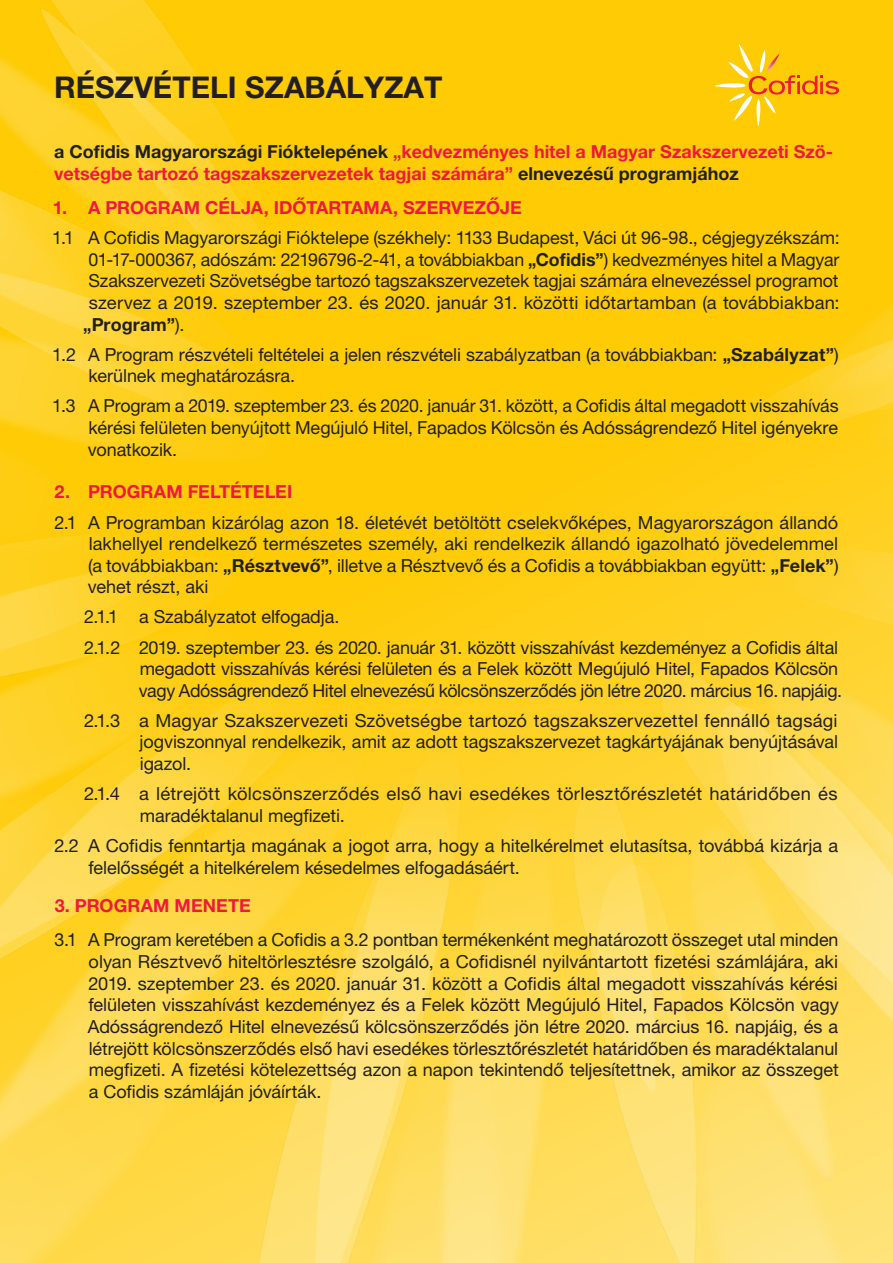
<style>
.page{position:relative;width:893px;height:1263px;background:#fff}
.page>*{position:absolute;margin:0;border:0;box-sizing:border-box;transform-origin:0 0}
.t1{font:700 30px "Helvetica Neue LT Pro";color:#231f20}
.t2{font:18px/21.6px "Helvetica Neue LT Pro";letter-spacing:-.005em;color:#231f20}
.t3{font:700 18px/21.6px "Helvetica Neue LT Pro";color:#ed1a3b}
.t4{font:18px/21.6px "Helvetica Neue LT Pro";letter-spacing:.015em;color:#231f20}
.t5{font:700 18px "Helvetica Neue LT Pro";letter-spacing:.005em;color:#231f20}
.s1{color:#231f20}
.s2{font-weight:700}
.s3{font-weight:400}
</style>
<div class="page">
<img style="left:0;top:0;width:893px;height:1263px">
<img style="left:756px;top:100px;width:4px;height:26px">
<img style="left:729px;top:93px;width:16px;height:8px">
<img style="left:728px;top:62px;width:20px;height:16px">
<img style="left:715px;top:83px;width:30px;height:5px">
<img style="left:764px;top:96px;width:12px;height:18px">
<img style="left:760px;top:50px;width:5px;height:4px">
<svg style="left:749px;top:54px;width:90px;height:41px;background:#fbae12"></svg>
<img style="left:739px;top:44px;width:14px;height:28px">
<img style="left:734px;top:96px;width:18px;height:25px">
<h1 class="t1" style="left:54px;top:69px;width:390px">RÉSZVÉTELI SZABÁLYZAT</h1>
<p class="t3" style="left:54px;top:140px;width:780px"><span class="s1">a Cofidis Magyarországi Fióktelepének</span> „kedvezményes hitel a Magyar Szakszervezeti Szö&shy;vetségbe tartozó tagszakszervezetek tagjai számára” <span class="s1">elnevezésű programjához</span></p>
<p class="t3" style="left:53px;top:196px;width:471px">1. A PROGRAM CÉLJA, IDŐTARTAMA, SZERVEZŐJE</p>
<p class="t2" style="left:52px;top:227px;width:789px">1.1 A Cofidis Magyarországi Fióktelepe (székhely: 1133 Budapest, Váci út 96-98., cégjegyzékszám:</p>
<p class="t2" style="left:89px;top:248px;width:752px">01-17-000367, adószám: 22196796-2-41, a továbbiakban <span class="s2">„Cofidis”</span>) kedvezményes hitel a Magyar</p>
<p class="t2" style="left:88px;top:270px;width:752px">Szakszervezeti Szövetségbe tartozó tagszakszervezetek tagjai számára elnevezéssel programot</p>
<p class="t2" style="left:89px;top:291px;width:752px">szervez a 2019. szeptember 23. és 2020. január 31. közötti időtartamban (a továbbiakban:</p>
<p class="t5" style="left:83px;top:313px;width:103px">„Program”<span class="s3">).</span></p>
<p class="t2" style="left:89px;top:343px;width:752px;text-indent:-36px">1.2 A Program részvételi feltételei a jelen részvételi szabályzatban (a továbbiakban: <span class="s2">„Szabályzat”</span>) kerülnek meghatározásra.</p>
<p class="t2" style="left:88px;top:395px;width:752px;text-align:justify;text-indent:-36px">1.3 A Program a 2019. szeptember 23. és 2020. január 31. között, a Cofidis által megadott visszahívás kérési felületen benyújtott Megújuló Hitel, Fapados Kölcsön és Adósságrendező Hitel igényekre vonatkozik.</p>
<p class="t3" style="left:55px;top:481px;width:239px">2. PROGRAM FELTÉTELEI</p>
<p class="t2" style="left:88px;top:511px;width:752px;text-align:justify;text-indent:-34px">2.1 A Programban kizárólag azon 18. életévét betöltött cselekvőképes, Magyarországon állandó lakhellyel rendelkező természetes személy, aki rendelkezik állandó igazolható jövedelemmel (a továbbiakban: <span class="s2">„Résztvevő”</span>, illetve a Résztvevő és a Cofidis a továbbiakban együtt: <span class="s2">„Felek”</span>) vehet részt, aki</p>
<p class="t2" style="left:84px;top:602px;width:756px;line-height:30.2px">2.1.1 a Szabályzatot elfogadja.<br>2.1.2 2019. szeptember 23. és 2020. január 31. között visszahívást kezdeményez a Cofidis által</p>
<p class="t2" style="left:139px;top:658px;width:705px">megadott visszahívás kérési felületen és a Felek között Megújuló Hitel, Fapados Kölcsön vagy Adósságrendező Hitel elnevezésű kölcsönszerződés jön létre 2020. március 16. napjáig.</p>
<p class="t2" style="left:140px;top:709px;width:700px;text-align:justify;text-indent:-56px">2.1.3 a Magyar Szakszervezeti Szövetségbe tartozó tagszakszervezettel fennálló tagsági jogviszonnyal rendelkezik, amit az adott tagszakszervezet tagkártyájának benyújtásával igazol.</p>
<p class="t4" style="left:140px;top:783px;width:699px;text-indent:-56px">2.1.4 a létrejött kölcsönszerződés első havi esedékes törlesztőrészletét határidőben és maradéktalanul megfizeti.</p>
<p class="t2" style="left:88px;top:834px;width:751px;text-indent:-34px">2.2 A Cofidis fenntartja magának a jogot arra, hogy a hitelkérelmet elutasítsa, továbbá kizárja a felelősségét a hitelkérelem késedelmes elfogadásáért.</p>
<p class="t3" style="left:55px;top:894px;width:198px">3. PROGRAM MENETE</p>
<p class="t2" style="left:88px;top:929px;width:752px;text-align:justify;text-indent:-33px">3.1 A Program keretében a Cofidis a 3.2 pontban termékenként meghatározott összeget utal minden olyan Résztvevő hiteltörlesztésre szolgáló, a Cofidisnél nyilvántartott fizetési számlájára, aki 2019. szeptember 23. és 2020. január 31. között a Cofidis által megadott visszahívás kérési felületen visszahívást kezdeményez és a Felek között Megújuló Hitel, Fapados Kölcsön vagy Adósságrendező Hitel elnevezésű kölcsönszerződés jön létre 2020. március 16. napjáig, és a létrejött kölcsönszerződés első havi esedékes törlesztőrészletét határidőben és maradéktalanul megfizeti. A fizetési kötelezettség azon a napon tekintendő teljesítettnek, amikor az összeget a Cofidis számláján jóváírták.</p>
</div>
